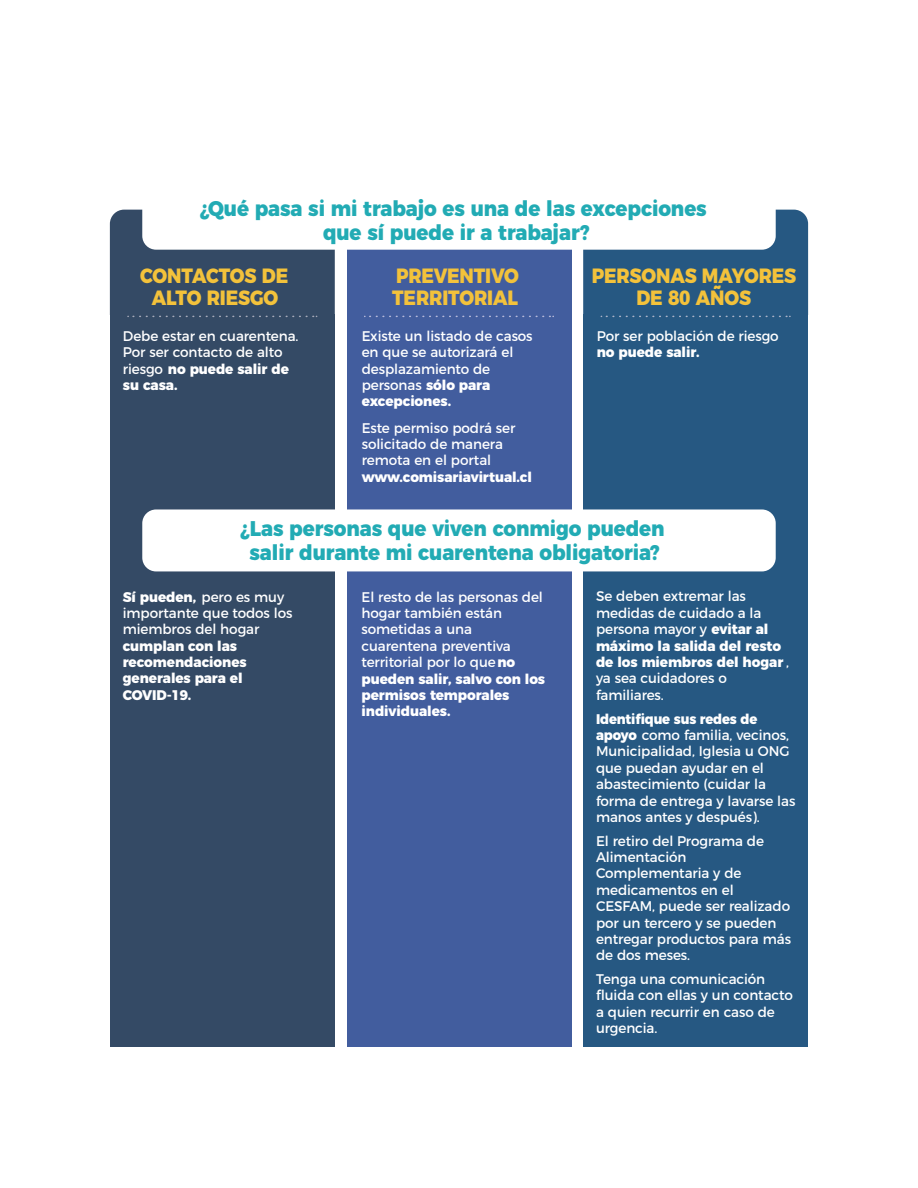
<style>
.page{position:relative;width:918px;height:1188px;background:#fff}
.page>*{position:absolute;margin:0;border:0;box-sizing:border-box;transform-origin:0 0}
.t1{font:800 21.3px/23.7px "Montserrat";letter-spacing:-.005em;color:#22abb4;text-align:center;scale:.93 1}
.t2{font:800 20.7px/21.9px "Montserrat";letter-spacing:-.01em;color:#f3c23b;text-align:center;scale:.89 1}
.t3{font:13.95px/16.4px "Montserrat";letter-spacing:-.005em;color:#fff}
.t4{font:800 13.95px/16.4px "Montserrat";letter-spacing:-.005em;color:#fff}
.s1{font-weight:800}
</style>
<div class="page">
<div style="left:110px;top:314px;width:225px;height:733px;background:#344a65"></div>
<div style="left:347px;top:314px;width:224px;height:733px;background:#425d9e"></div>
<div style="left:583px;top:314px;width:225px;height:733px;background:#265882"></div>
<div style="left:347px;top:210px;width:224px;height:105px;background:#425d9e"></div>
<div style="left:142px;top:191px;width:634px;height:59px;background:#fff;border-radius:14px"></div>
<div style="left:142px;top:509px;width:634px;height:62px;background:#fff;border-radius:14px"></div>
<svg style="left:110px;top:210px;width:225px;height:107px"></svg>
<svg style="left:365px;top:316px;width:189px;height:1px"></svg>
<svg style="left:583px;top:210px;width:225px;height:107px"></svg>
<h1 class="t1" style="left:200px;top:195px;width:547px">¿Qué pasa si mi trabajo es una de las excepciones que sí puede ir a trabajar?</h1>
<h2 class="t2" style="left:140px;top:263px;width:168px">CONTACTOS DE<br>ALTO RIESGO</h2>
<h2 class="t2" style="left:392px;top:263px;width:144px;text-align:left">PREVENTIVO<br>TERRITORIAL</h2>
<h2 class="t2" style="left:592px;top:263px;width:231px">PERSONAS MAYORES<br>DE 80 AÑOS</h2>
<p class="t3" style="left:123px;top:327px;width:177px">Debe estar en cuarentena.<br>Por ser contacto de alto riesgo <span class="s1">no puede salir de su casa.</span></p>
<p class="t3" style="left:362px;top:327px;width:172px">Existe un listado de casos en que se autorizará el desplazamiento de personas <span class="s1">sólo para excepciones.</span></p>
<p class="t3" style="left:362px;top:418px;width:155px">Este permiso podrá ser solicitado de manera remota en el portal</p>
<p class="t4" style="left:362px;top:468px;width:172px">www.comisariavirtual.cl</p>
<p class="t3" style="left:597px;top:327px;width:183px">Por ser población de riesgo</p>
<p class="t4" style="left:597px;top:343px;width:104px">no puede salir.</p>
<h1 class="t1" style="left:240px;top:515px;width:458px">¿Las personas que viven conmigo pueden salir durante mi cuarentena obligatoria?</h1>
<p class="t3" style="left:123px;top:587px;width:171px"><span class="s1">Sí pueden,</span> pero es muy importante que todos los miembros del hogar</p>
<p class="t4" style="left:123px;top:636px;width:125px">cumplan con las recomendaciones generales para el<br>COVID-19.</p>
<p class="t3" style="left:362px;top:587px;width:185px">El resto de las personas del hogar también están sometidas a una cuarentena preventiva territorial por lo que<span class="s1">no pueden salir, salvo con los permisos temporales individuales.</span></p>
<p class="t3" style="left:596px;top:587px;width:195px">Se deben extremar las medidas de cuidado a la persona mayor y <span class="s1">evitar al máximo la salida del resto de los miembros del hogar</span> , ya sea cuidadores o familiares.</p>
<p class="t3" style="left:596px;top:709px;width:201px"><span class="s1">Identifique sus redes de apoyo</span> como familia, vecinos,<br>Municipalidad, Iglesia u ONG que puedan ayudar en el abastecimiento (cuidar la forma de entrega y lavarse las manos antes y después).</p>
<p class="t3" style="left:596px;top:831px;width:196px">El retiro del Programa de<br>Alimentación<br>Complementaria y de medicamentos en el<br>CESFAM, puede ser realizado por un tercero y se pueden entregar productos para más de dos meses.</p>
<p class="t3" style="left:596px;top:970px;width:198px">Tenga una comunicación fluida con ellas y un contacto a quien recurrir en caso de urgencia.</p>
</div>
